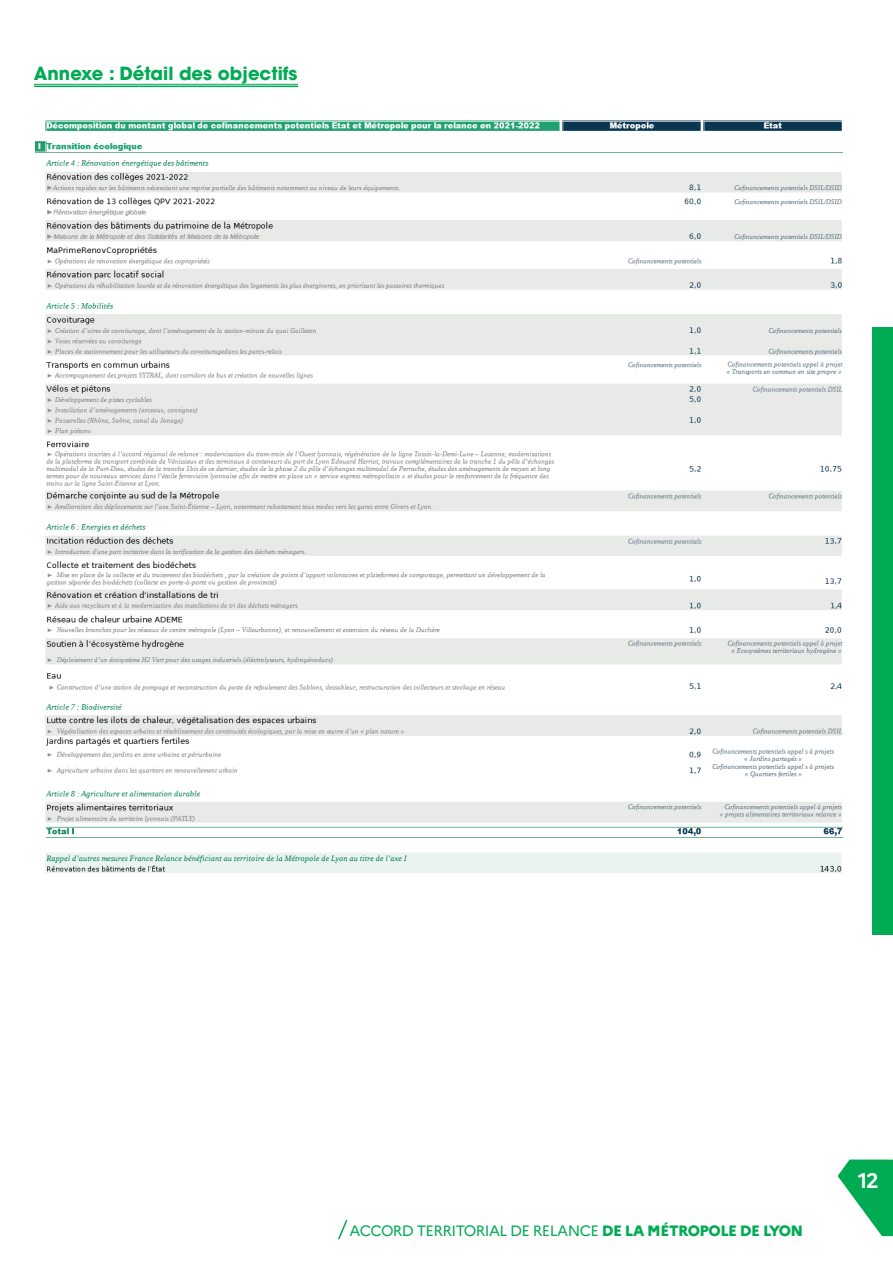
<style>
.page{position:relative;width:893px;height:1263px;background:#fff}
.page>*{position:absolute;margin:0;border:0;box-sizing:border-box;transform-origin:0 0}
.t1{font:700 21px "Marianne";color:#fff}
.t2{font:700 18px "ITC Avant Garde Std";color:#00ab54}
.t3{font:15px "Marianne";letter-spacing:-.04em;color:#00ab54}
.s1{font-weight:800}
</style>
<div class="page">
<svg style="left:838px;top:1159px;width:55px;height:77px"></svg>
<div style="left:872px;top:328px;width:21px;height:607px;background:#00ab54"></div>
<svg style="left:338px;top:1220px;width:10px;height:20px"></svg>
<hr style="left:34px;top:84px;width:264px;height:1px;background:#00ab54">
<hr style="left:34px;top:86px;width:264px;height:1px;background:#00ab54">
<img style="left:35px;top:120px;width:808px;height:753px">
<p class="t2" style="left:34px;top:61px;width:265px">Annexe : Détail des objectifs</p>
<p class="t3" style="left:350px;top:1222px;width:455px">ACCORD TERRITORIAL DE RELANCE <span class="s1">DE LA MÉTROPOLE DE LYON</span></p>
<h1 class="t1" style="left:858px;top:1168px;width:22px">12</h1>
</div>
